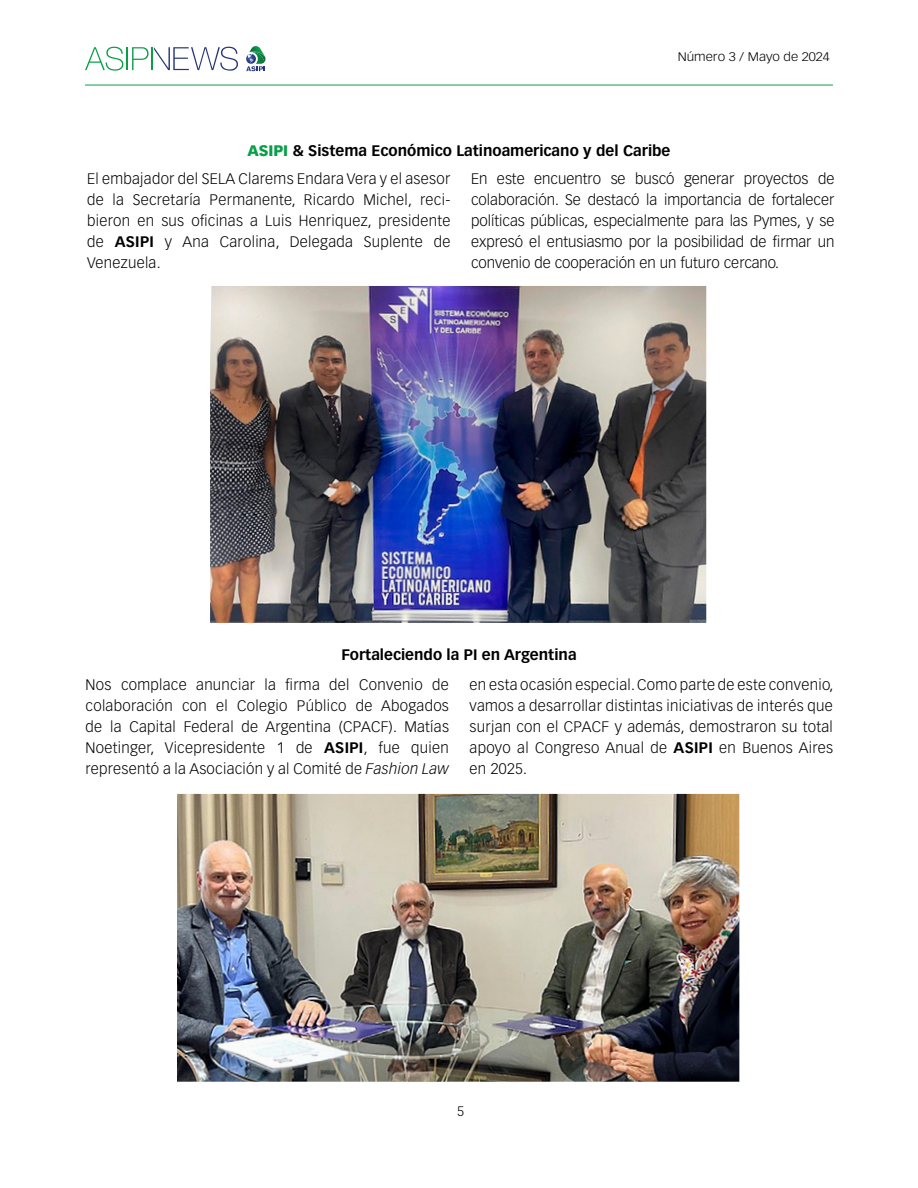
<style>
.page{position:relative;width:918px;height:1188px;background:#fff}
.page>*{position:absolute;margin:0;border:0;box-sizing:border-box;transform-origin:0 0}
.t1{font:300 15px/21px "Vectora LH";letter-spacing:.02em;color:#000;text-align:justify}
.t2{font:700 15px "Vectora LH";color:#000}
.t3{font:300 13.5px "Vectora LH";color:#000}
.t4{font:300 12.15px "Vectora LH";color:#000;scale:1.11 1}
.s1{font-weight:900;color:#099f49}
.s2{font-weight:700}
.s3{font-style:italic}
</style>
<div class="page">
<svg style="left:85px;top:47px;width:153px;height:24px"></svg>
<svg style="left:246px;top:46px;width:20px;height:25px"></svg>
<hr style="left:85px;top:85px;width:748px;height:1px;background:#099f49">
<img style="left:210px;top:286px;width:496px;height:337px">
<img style="left:177px;top:794px;width:562px;height:288px">
<p class="t4" style="left:678px;top:50px;width:139px">Número 3 / Mayo de 2024</p>
<p class="t2" style="left:247px;top:142px;width:425px"><span class="s1">ASIPI</span> &amp; Sistema Económico Latinoamericano y del Caribe</p>
<p class="t1" style="left:87px;top:168px;width:365px">El embajador del SELA Clarems Endara Vera y el asesor de la Secretaría Permanente, Ricardo Michel, reci&shy;bieron en sus oficinas a Luis Henriquez, presidente de <span class="s2">ASIPI</span> y Ana Carolina, Delegada Suplente de Venezuela.</p>
<p class="t1" style="left:471px;top:168px;width:365px">En este encuentro se buscó generar proyectos de colaboración. Se destacó la importancia de fortalecer políticas públicas, especialmente para las Pymes, y se expresó el entusiasmo por la posibilidad de firmar un convenio de cooperación en un futuro cercano.</p>
<p class="t2" style="left:341px;top:646px;width:237px">Fortaleciendo la PI en Argentina</p>
<p class="t1" style="left:86px;top:674px;width:365px">Nos complace anunciar la firma del Convenio de colaboración con el Colegio Público de Abogados de la Capital Federal de Argentina (CPACF). Matías Noetinger, Vicepresidente 1 de <span class="s2">ASIPI</span>, fue quien representó a la Asociación y al Comité de <span class="s3">Fashion Law</span></p>
<p class="t1" style="left:470px;top:674px;width:365px">en esta ocasión especial. Como parte de este convenio, vamos a desarrollar distintas iniciativas de interés que surjan con el CPACF y además, demostraron su total apoyo al Congreso Anual de <span class="s2">ASIPI</span> en Buenos Aires en 2025.</p>
<p class="t3" style="left:457px;top:1103px;width:9px">5</p>
</div>
